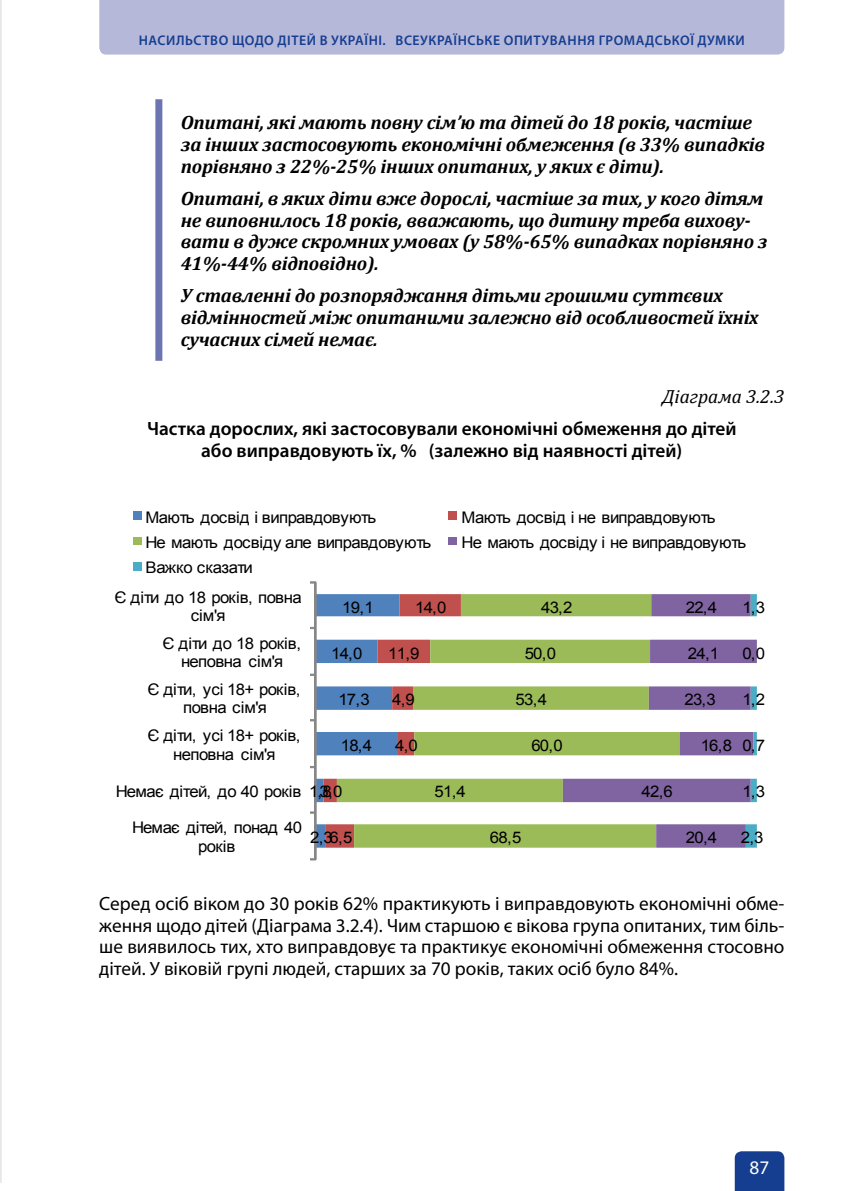
<style>
.page{position:relative;width:844px;height:1191px;background:#fff}
.page>*{position:absolute;margin:0;border:0;box-sizing:border-box;transform-origin:0 0}
.t1{font:italic 700 19.25px/21.9px "Cambria";letter-spacing:-.01em;color:#000}
.t2{font:19.25px/21.9px "Myriad Pro";color:#000;text-align:justify}
.t3{font:600 19.25px/21.9px "Myriad Pro";color:#000;text-align:center}
.t4{font:italic 19.25px "Cambria";color:#000}
.t5{font:19.25px "Myriad Pro";color:#fff}
.t6{font:15.92px/18.4px "Arial";letter-spacing:-.03em;color:#000;text-align:center;scale:1.05 1}
.t7{font:15.92px/18.4px "Arial";letter-spacing:-.01em;color:#000;text-align:center;scale:1.05 1}
.t8{font:600 14px "Myriad Pro";letter-spacing:.04em;color:#163e90}
</style>
<div class="page">
<div style="left:99px;top:0;width:685px;height:55px;background:#b6b8d9"></div>
<div style="left:734px;top:1151px;width:50px;height:40px;background:#163e90"></div>
<hr style="left:0;top:0;width:2px;height:1183px;background:#e6e7e8">
<div style="left:155px;top:99px;width:7px;height:262px;background:#6c75b1"></div>
<svg style="left:461px;top:594px;width:101px;height:253px;fill:#9bbb59"></svg>
<svg style="left:562px;top:594px;width:183px;height:253px"></svg>
<svg style="left:745px;top:594px;width:11px;height:253px"></svg>
<svg style="left:310px;top:582px;width:151px;height:278px"></svg>
<div style="left:133px;top:511px;width:9px;height:9px;background:#4f81bd"></div>
<div style="left:448px;top:511px;width:9px;height:9px;background:#c0504d"></div>
<div style="left:133px;top:537px;width:9px;height:8px;background:#9bbb59"></div>
<div style="left:448px;top:537px;width:9px;height:8px;background:#8064a2"></div>
<div style="left:133px;top:562px;width:9px;height:9px;background:#4bacc6"></div>
<p class="t8" style="left:139px;top:31px;width:607px">НАСИЛЬСТВО ЩОДО ДІТЕЙ В УКРАЇНІ. ВСЕУКРАЇНСЬКЕ ОПИТУВАННЯ ГРОМАДСЬКОЇ ДУМКИ</p>
<p class="t1" style="left:181px;top:111px;width:585px">Опитані, які мають повну сім’ю та дітей до 18 років, частіше за інших застосовують економічні обмеження (в 33% випадків порівняно з 22%-25% інших опитаних, у яких є діти).</p>
<p class="t1" style="left:181px;top:186px;width:588px">Опитані, в яких діти вже дорослі, частіше за тих, у кого дітям не виповнилось 18 років, вважають, що дитину треба вихову&shy;вати в дуже скромних умовах (у 58%-65% випадках порівняно з 41%-44% відповідно).</p>
<p class="t1" style="left:181px;top:284px;width:579px">У ставленні до розпоряджання дітьми грошими суттєвих відмінностей між опитаними залежно від особливостей їхніх сучасних сімей немає.</p>
<p class="t4" style="left:662px;top:383px;width:124px">Діаграма 3.2.3</p>
<p class="t3" style="left:147px;top:417px;width:590px">Частка дорослих, які застосовували економічні обмеження до дітей або виправдовують їх, % (залежно від наявності дітей)</p>
<p class="t6" style="left:145px;top:508px;width:221px">Мають досвід і виправдовують</p>
<p class="t6" style="left:461px;top:508px;width:243px">Мають досвід і не виправдовують</p>
<p class="t6" style="left:145px;top:533px;width:274px">Не мають досвіду але виправдовують</p>
<p class="t6" style="left:461px;top:533px;width:272px">Не мають досвіду і не виправдовують</p>
<p class="t6" style="left:145px;top:558px;width:104px">Важко сказати</p>
<p class="t6" style="left:114px;top:587px;width:180px">Є діти до 18 років, повна сім'я</p>
<p class="t6" style="left:162px;top:634px;width:133px">Є діти до 18 років, неповна сім'я</p>
<p class="t7" style="left:147px;top:680px;width:147px">Є діти, усі 18+ років, повна сім'я</p>
<p class="t6" style="left:147px;top:726px;width:147px">Є діти, усі 18+ років, неповна сім'я</p>
<p class="t6" style="left:342px;top:597px;width:31px">19,1</p>
<p class="t6" style="left:331px;top:644px;width:31px">14,0</p>
<p class="t6" style="left:338px;top:690px;width:31px">17,3</p>
<p class="t6" style="left:341px;top:736px;width:31px">18,4</p>
<p class="t6" style="left:116px;top:782px;width:178px">Немає дітей, до 40 років</p>
<p class="t6" style="left:132px;top:818px;width:163px">Немає дітей, понад 40 років</p>
<p class="t6" style="left:309px;top:782px;width:23px">1,8</p>
<p class="t6" style="left:319px;top:782px;width:23px">3,0</p>
<p class="t6" style="left:310px;top:828px;width:23px">2,3</p>
<p class="t6" style="left:329px;top:828px;width:23px">6,5</p>
<p class="t6" style="left:415px;top:597px;width:31px">14,0</p>
<p class="t6" style="left:388px;top:644px;width:31px">11,9</p>
<p class="t6" style="left:392px;top:690px;width:23px">4,9</p>
<p class="t6" style="left:395px;top:736px;width:23px">4,0</p>
<p class="t6" style="left:434px;top:782px;width:31px">51,4</p>
<p class="t6" style="left:541px;top:597px;width:31px">43,2</p>
<p class="t6" style="left:524px;top:644px;width:31px">50,0</p>
<p class="t6" style="left:515px;top:690px;width:31px">53,4</p>
<p class="t6" style="left:531px;top:736px;width:31px">60,0</p>
<p class="t6" style="left:490px;top:828px;width:31px">68,5</p>
<p class="t6" style="left:685px;top:597px;width:31px">22,4</p>
<p class="t6" style="left:687px;top:644px;width:31px">24,1</p>
<p class="t6" style="left:742px;top:597px;width:23px">1,3</p>
<p class="t6" style="left:742px;top:644px;width:23px">0,0</p>
<p class="t6" style="left:684px;top:690px;width:31px">23,3</p>
<p class="t6" style="left:742px;top:690px;width:23px">1,2</p>
<p class="t6" style="left:700px;top:736px;width:31px">16,8</p>
<p class="t6" style="left:742px;top:736px;width:23px">0,7</p>
<p class="t6" style="left:641px;top:782px;width:31px">42,6</p>
<p class="t6" style="left:685px;top:828px;width:31px">20,4</p>
<p class="t6" style="left:742px;top:782px;width:23px">1,3</p>
<p class="t6" style="left:740px;top:828px;width:23px">2,3</p>
<p class="t2" style="left:99px;top:892px;width:686px">Серед осіб віком до 30 років 62% практикують і виправдовують економічні обме&shy;ження щодо дітей (Діаграма 3.2.4). Чим старшою є вікова група опитаних, тим біль&shy;ше виявилось тих, хто виправдовує та практикує економічні обмеження стосовно дітей. У віковій групі людей, старших за 70 років, таких осіб було 84%.</p>
<p class="t5" style="left:749px;top:1155px;width:21px">87</p>
</div>
